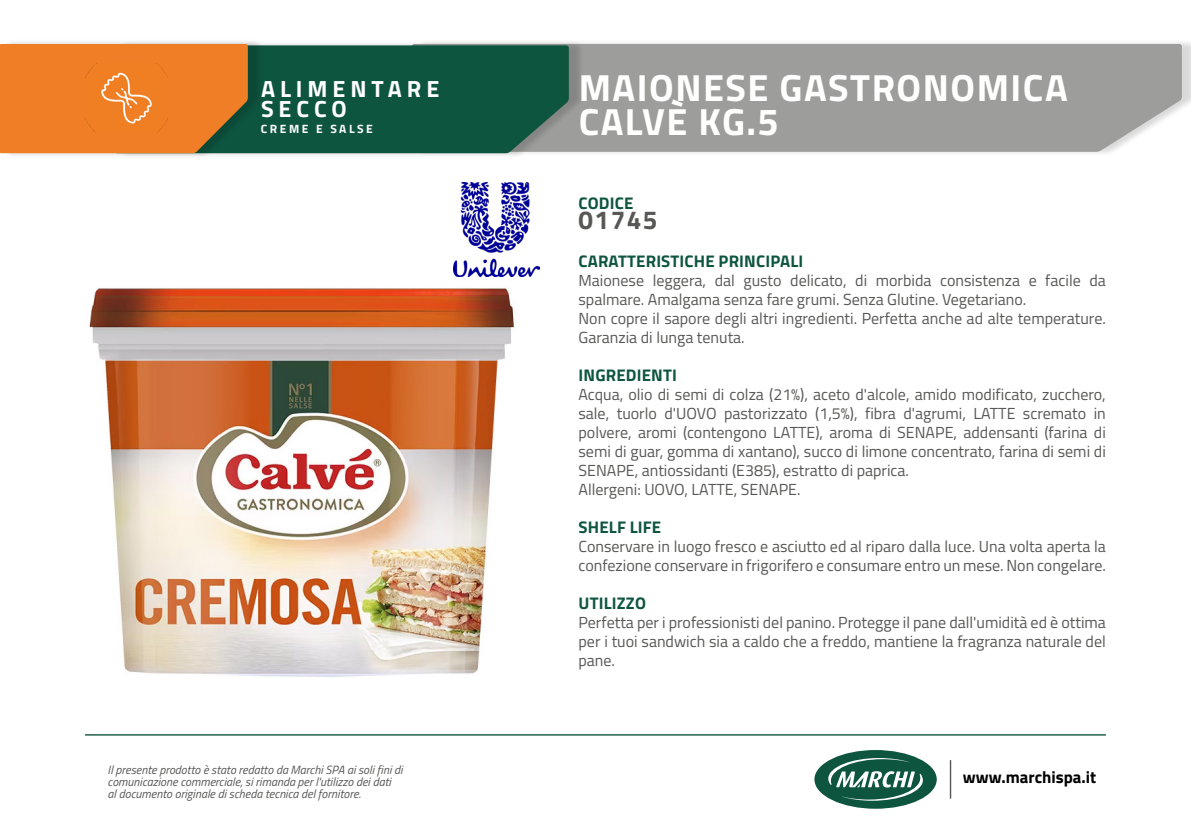
<style>
.page{position:relative;width:1191px;height:840px;background:#fff}
.page>*{position:absolute;margin:0;border:0;box-sizing:border-box;transform-origin:0 0}
.t1{font:700 37.8px "Titillium Web";letter-spacing:.04em;color:#fff}
.t2{font:700 26px "Titillium Web";letter-spacing:.06em;color:#575756}
.t3{font:700 23.4px/19.8px "Titillium Web";letter-spacing:.21em;color:#fff}
.t4{font:700 16.8px "Titillium Web";letter-spacing:.01em;color:#0e5540}
.t5{font:700 16.8px "Titillium Web";color:#000}
.t6{font:16px/19px "Titillium Web";color:#575756}
.t7{font:italic 12px/12px "Titillium Web";color:#575756}
.t8{font:700 12px "Titillium Web";letter-spacing:.21em;color:#fff}
</style>
<div class="page">
<div style="left:416px;top:39px;width:775px;height:118px;background:#000;opacity:.15"></div>
<div style="left:584px;top:44px;width:597px;height:108px;background:#9d9d9c"></div>
<div style="left:119px;top:40px;width:465px;height:119px;background:#000;opacity:.15"></div>
<div style="left:263px;top:45px;width:306px;height:108px;background:#0e5540"></div>
<div style="left:4px;top:38px;width:259px;height:121px;background:#000;opacity:.15"></div>
<svg style="left:0;top:44px;width:248px;height:109px;background:#df7a27"></svg>
<img style="left:85px;top:63px;width:82px;height:69px">
<img style="left:89px;top:273px;width:443px;height:404px">
<img style="left:454px;top:182px;width:85px;height:94px">
<hr style="left:949px;top:759px;width:2px;height:39px;background:#575756">
<div style="left:814px;top:749px;width:122px;height:59px;background:#0e5540;border-radius:50%"></div>
<svg style="left:828px;top:757px;width:95px;height:43px"></svg>
<hr style="left:85px;top:733px;width:1021px;height:2px;background:#0e5540">
<p class="t3" style="left:261px;top:78px;width:180px">ALIMENTARE<br>SECCO</p>
<p class="t8" style="left:261px;top:120px;width:113px">CREME E SALSE</p>
<p class="t7" style="left:108px;top:762px;width:296px">Il presente prodotto è stato redatto da Marchi SPA ai soli fini di comunicazione commerciale, si rimanda per l'utilizzo dei dati<br>al documento originale di scheda tecnica del fornitore.</p>
<p class="t1" style="left:578px;top:59px;width:490px">MAIONESE GASTRONOMICA</p>
<p class="t1" style="left:578px;top:93px;width:201px">CALVÈ KG.5</p>
<p class="t4" style="left:578px;top:190px;width:56px">CODICE</p>
<p class="t2" style="left:578px;top:200px;width:81px">01745</p>
<p class="t4" style="left:578px;top:248px;width:226px">CARATTERISTICHE PRINCIPALI</p>
<p class="t6" style="left:578px;top:270px;width:529px">Maionese leggera, dal gusto delicato, di morbida consistenza e facile da spalmare. Amalgama senza fare grumi. Senza Glutine. Vegetariano.</p>
<p class="t6" style="left:578px;top:308px;width:529px">Non copre il sapore degli altri ingredienti. Perfetta anche ad alte temperature.<br>Garanzia di lunga tenuta.</p>
<p class="t4" style="left:578px;top:362px;width:100px">INGREDIENTI</p>
<p class="t6" style="left:578px;top:384px;width:529px;text-align:justify">Acqua, olio di semi di colza (21%), aceto d'alcole, amido modificato, zucchero, sale, tuorlo d'UOVO pastorizzato (1,5%), fibra d'agrumi, LATTE scremato in polvere, aromi (contengono LATTE), aroma di SENAPE, addensanti (farina di semi di guar, gomma di xantano), succo di limone concentrato, farina di semi di SENAPE, antiossidanti (E385), estratto di paprica.</p>
<p class="t6" style="left:578px;top:479px;width:223px">Allergeni: UOVO, LATTE, SENAPE.</p>
<p class="t4" style="left:578px;top:514px;width:84px">SHELF LIFE</p>
<p class="t6" style="left:578px;top:536px;width:529px">Conservare in luogo fresco e asciutto ed al riparo dalla luce. Una volta aperta la confezione conservare in frigorifero e consumare entro un mese. Non congelare.</p>
<p class="t4" style="left:578px;top:590px;width:69px">UTILIZZO</p>
<p class="t6" style="left:578px;top:612px;width:529px;text-align:justify">Perfetta per i professionisti del panino. Protegge il pane dall'umidità ed è ottima per i tuoi sandwich sia a caldo che a freddo, mantiene la fragranza naturale del pane.</p>
<p class="t5" style="left:963px;top:764px;width:135px">www.marchispa.it</p>
</div>
